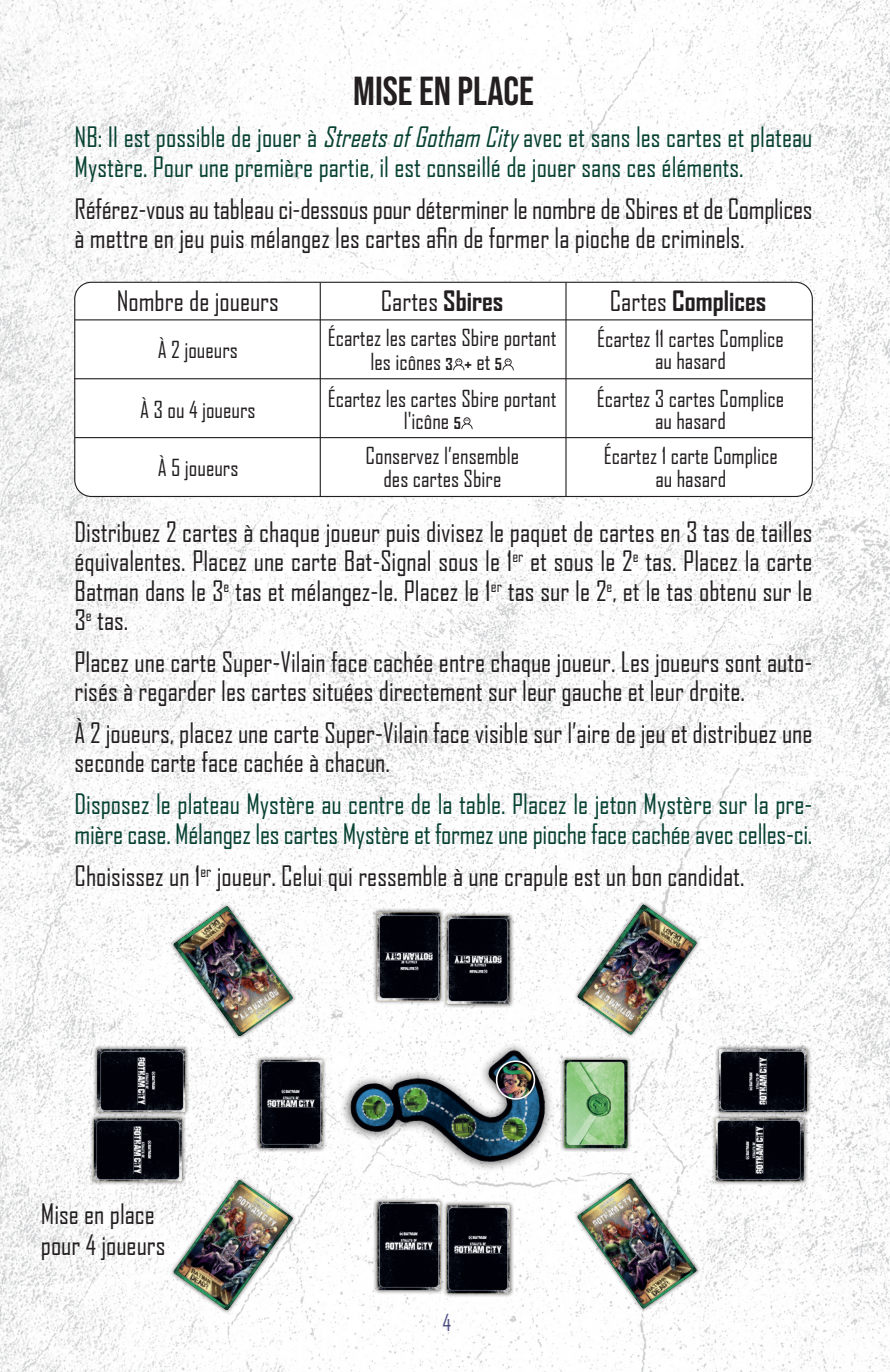
<style>
.page{position:relative;width:890px;height:1372px;background:#fff}
.page>*{position:absolute;margin:0;border:0;box-sizing:border-box;transform-origin:0 0}
.t1{font:40.5px "Bebas Neue";color:#231f20}
.t2{font:27px/29.2px "Agency FB";color:#231f20}
.t3{font:27px/29.2px "Agency FB";color:#074232}
.t4{font:700 27px "Agency FB";color:#231f20}
.t5{font:22.5px/22.5px "Agency FB";color:#231f20;text-align:center}
.t6{font:22.5px "Agency FB";color:#2b2e6c}
.t7{font:700 15.75px "Agency FB";color:#231f20}
.s1{font-style:italic}
.s2{font-weight:700}
.s3{font-weight:400}
.s4{font-weight:700;font-size:15.75px}
</style>
<div class="page">
<img style="left:0;top:0;width:889px;height:1372px">
<div style="left:75px;top:282px;width:737px;height:214px;background:#fff;border-radius:17px"></div>
<div style="left:74px;top:282px;width:738px;height:215px;border:1px solid #231f20;border-radius:17px"></div>
<hr style="left:319px;top:283px;width:2px;height:214px;background:#231f20">
<hr style="left:75px;top:319px;width:737px;height:1px;background:#231f20">
<hr style="left:74px;top:378px;width:738px;height:1px;background:#231f20">
<hr style="left:75px;top:437px;width:737px;height:1px;background:#231f20">
<hr style="left:565px;top:283px;width:1px;height:214px;background:#231f20">
<div style="left:89px;top:1114px;width:97px;height:72px;background:#231f20;opacity:.75"></div>
<img style="left:94px;top:1118px;width:88px;height:63px">
<div style="left:714px;top:1045px;width:97px;height:71px;background:#231f20;opacity:.75"></div>
<img style="left:718px;top:1049px;width:88px;height:63px">
<div style="left:373px;top:908px;width:71px;height:97px;background:#231f20;opacity:.75"></div>
<img style="left:377px;top:912px;width:63px;height:89px">
<div style="left:442px;top:911px;width:72px;height:97px;background:#231f20;opacity:.75"></div>
<img style="left:446px;top:916px;width:63px;height:88px">
<div style="left:442px;top:1201px;width:72px;height:97px;background:#231f20;opacity:.75"></div>
<img style="left:446px;top:1205px;width:63px;height:88px">
<div style="left:373px;top:1198px;width:71px;height:96px;background:#231f20;opacity:.75"></div>
<img style="left:377px;top:1202px;width:63px;height:88px">
<div style="left:93px;top:1045px;width:96px;height:71px;background:#231f20;opacity:.75"></div>
<img style="left:97px;top:1049px;width:88px;height:63px">
<div style="left:711px;top:1114px;width:96px;height:72px;background:#231f20;opacity:.75"></div>
<img style="left:715px;top:1118px;width:88px;height:63px">
<img style="left:334px;top:1020px;width:224px;height:159px">
<div style="left:492px;top:1057px;width:46px;height:46px;background:#231f20;opacity:.75"></div>
<img style="left:491px;top:1056px;width:48px;height:45px">
<div style="left:255px;top:1056px;width:72px;height:96px;background:#231f20;opacity:.75"></div>
<img style="left:259px;top:1060px;width:63px;height:88px">
<div style="left:560px;top:1056px;width:71px;height:96px;background:#231f20;opacity:.75"></div>
<img style="left:564px;top:1060px;width:63px;height:88px">
<div style="left:573px;top:1174px;width:127px;height:139px;background:#231f20;opacity:.75"></div>
<img style="left:577px;top:1179px;width:119px;height:130px">
<div style="left:169px;top:902px;width:127px;height:138px;background:#231f20;opacity:.75"></div>
<img style="left:173px;top:906px;width:120px;height:130px">
<div style="left:169px;top:1176px;width:127px;height:138px;background:#231f20;opacity:.75"></div>
<img style="left:173px;top:1180px;width:120px;height:130px">
<div style="left:573px;top:900px;width:127px;height:139px;background:#231f20;opacity:.75"></div>
<img style="left:577px;top:905px;width:119px;height:130px">
<svg style="left:453px;top:358px;width:11px;height:12px"></svg>
<svg style="left:502px;top:358px;width:11px;height:12px"></svg>
<svg style="left:461px;top:417px;width:12px;height:12px"></svg>
<p class="t1" style="left:353px;top:68px;width:182px">MISE EN PLACE</p>
<p class="t3" style="left:74px;top:122px;width:739px">NB: Il est possible de jouer à <span class="s1">StreetsofGotham City</span>avec et sans les cartes et plateau<br>Mystère. Pour une première partie, il est conseillé de jouer sans ces éléments.</p>
<p class="t2" style="left:74px;top:193px;width:739px">Référez-vous au tableau ci-dessous pour déterminer le nombre de Sbires et de Complices à mettre en jeu puis mélangez les cartes afin de former la pioche de criminels.</p>
<p class="t2" style="left:117px;top:286px;width:164px">Nombre de joueurs</p>
<p class="t2" style="left:380px;top:286px;width:124px">Cartes <span class="s2">Sbires</span></p>
<p class="t4" style="left:609px;top:284px;width:158px"><span class="s3">Cartes</span> Complices</p>
<p class="t5" style="left:370px;top:324px;width:187px;line-height:24.8px;text-align:left;text-indent:-43px">Écartez les cartes Sbire portant les icônes</p>
<p class="t5" style="left:597px;top:327px;width:188px">Écartez 11 cartes Complice au hasard</p>
<p class="t5" style="left:158px;top:338px;width:82px">À 2 joueurs</p>
<p class="t7" style="left:445px;top:355px;width:9px">3</p>
<p class="t5" style="left:464px;top:350px;width:27px"><span class="s4">+</span> et</p>
<p class="t7" style="left:494px;top:355px;width:9px">5</p>
<p class="t5" style="left:140px;top:398px;width:117px">À 3 ou 4 joueurs</p>
<p class="t5" style="left:403px;top:387px;width:154px;text-align:left;text-indent:-76px">Écartez les cartes Sbire portant l'icône</p>
<p class="t7" style="left:453px;top:413px;width:9px">5</p>
<p class="t5" style="left:596px;top:387px;width:189px">Écartez 3 cartes Complice au hasard</p>
<p class="t5" style="left:158px;top:456px;width:82px">À 5 joueurs</p>
<p class="t5" style="left:365px;top:444px;width:155px">Conservez l’ensemble des cartes Sbire</p>
<p class="t5" style="left:603px;top:444px;width:176px">Écartez 1 carte Complice au hasard</p>
<p class="t2" style="left:74px;top:517px;width:739px;text-align:justify">Distribuez 2 cartes à chaque joueur puis divisez le paquet de cartes en 3 tas de tailles équivalentes. Placez une carte Bat-Signal sous le 1<sup>er</sup> et sous le 2<sup>e</sup> tas. Placez la carte Batman dans le 3<sup>e</sup> tas et mélangez-le. Placez le 1<sup>er</sup> tas sur le 2<sup>e</sup>, et le tas obtenu sur le 3<sup>e</sup> tas.</p>
<p class="t2" style="left:74px;top:647px;width:739px">Placez une carte Super-Vilain face cachée entre chaque joueur. Les joueurs sont auto&shy;risés à regarder les cartes situées directement sur leur gauche et leur droite.</p>
<p class="t2" style="left:74px;top:718px;width:739px">À 2 joueurs, placez une carte Super-Vilain face visible sur l’aire de jeu et distribuez une seconde carte face cachée à chacun.</p>
<p class="t3" style="left:74px;top:789px;width:739px">Disposez le plateau Mystère au centre de la table. Placez le jeton Mystère sur la pre&shy;mière case. Mélangez les cartes Mystère et formez une pioche face cachée avec celles-ci.</p>
<p class="t2" style="left:74px;top:860px;width:671px">Choisissez un 1<sup>er</sup> joueur. Celui qui ressemble à une crapule est un bon candidat.</p>
<p class="t2" style="left:41px;top:1199px;width:116px">Mise en place</p>
<p class="t2" style="left:41px;top:1230px;width:126px">pour 4 joueurs</p>
<p class="t6" style="left:442px;top:1309px;width:10px">4</p>
</div>
